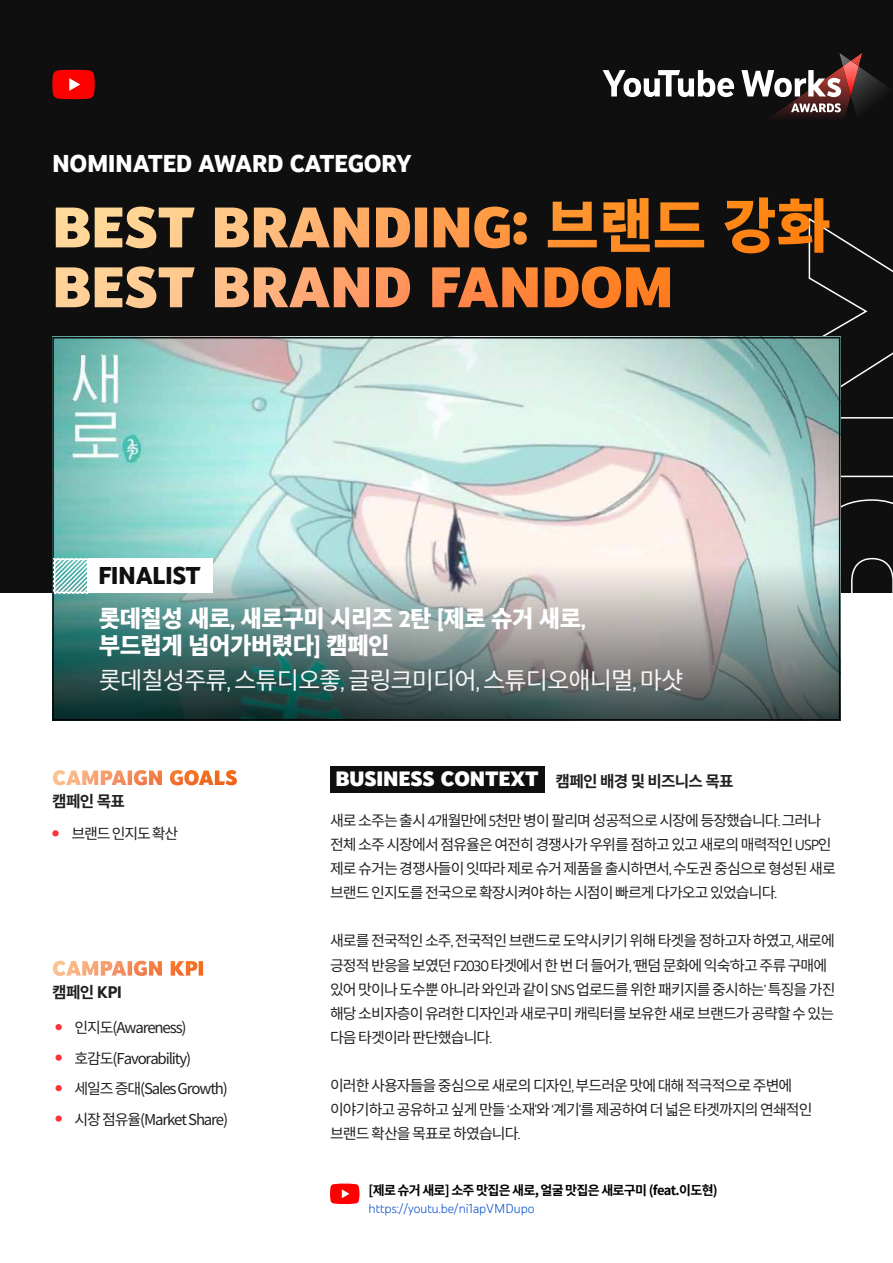
<style>
.page{position:relative;width:893px;height:1263px;background:#fff}
.page>*{position:absolute;margin:0;border:0;box-sizing:border-box;transform-origin:0 0}
.t1{font:800 25.05px "You Tube Sans";letter-spacing:-.02em;color:#fff}
.t2{font:800 25.05px "You Tube Sans";letter-spacing:-.02em;color:#0f0f0f}
.t3{font:24px "Noto Sans CJ Kkr";letter-spacing:-.04em;color:#f6f6f6}
.t4{font:900 23.25px/26.2px "Noto Sans CJ Kkr";letter-spacing:-.02em;color:#fff}
.t5{font:900 21.3px "You Tube Sans";letter-spacing:-.005em;color:#fff}
.t6{font:700 15.75px "Noto Sans CJ Kkr";letter-spacing:-.045em;color:#212121}
.t7{font:15px/24px "Noto Sans CJ Kkr";letter-spacing:-.06em;color:#212121}
.t8{font:300 13.35px "You Tube Sans";color:#15c}
.t9{font:700 13.05px "Noto Sans CJ Kkr";letter-spacing:-.055em;color:#000}
.s1{font-family:"You Tube Sans";font-weight:700}
.s2{font-family:"You Tube Sans"}
.s3{font-family:"You Tube Sans";font-size:17.25px}
.s4{font-family:"Noto Sans CJ Kkr";font-weight:700;font-size:15.75px;color:#212121}
</style>
<div class="page">
<div style="left:0;top:0;width:893px;height:593px;background:#0f0f0f"></div>
<svg style="left:603px;top:70px;width:131px;height:27px"></svg>
<svg style="left:741px;top:53px;width:146px;height:65px"></svg>
<svg style="left:52px;top:70px;width:43px;height:29px"></svg>
<svg style="left:840px;top:486px;width:53px;height:107px"></svg>
<svg style="left:840px;top:417px;width:53px;height:60px"></svg>
<img style="left:52px;top:337px;width:788px;height:383px">
<div style="left:88px;top:559px;width:125px;height:34px;background:#fff"></div>
<svg style="left:54px;top:559px;width:34px;height:34px"></svg>
<svg style="left:53px;top:770px;width:184px;height:15px"></svg>
<div style="left:330px;top:766px;width:214px;height:26px;background:#0f0f0f"></div>
<div style="left:52px;top:830px;width:7px;height:6px;background:#ff353c;border-radius:50%"></div>
<svg style="left:53px;top:961px;width:150px;height:15px"></svg>
<svg style="left:56px;top:197px;width:837px;height:212px"></svg>
<svg style="left:330px;top:1183px;width:29px;height:21px"></svg>
<div style="left:55px;top:1024px;width:7px;height:6px;background:#ff353c;border-radius:50%"></div>
<div style="left:55px;top:1054px;width:7px;height:7px;background:#ff353c;border-radius:50%"></div>
<div style="left:55px;top:1085px;width:7px;height:6px;background:#ff353c;border-radius:50%"></div>
<div style="left:55px;top:1115px;width:7px;height:7px;background:#ff353c;border-radius:50%"></div>
<h1 class="t1" style="left:52px;top:142px;width:361px">NOMINATED AWARD CATEGORY</h1>
<h1 class="t2" style="left:98px;top:555px;width:104px">FINALIST</h1>
<h3 class="t4" style="left:99px;top:606px;width:489px">롯데칠성 새로<span class="s1">,</span> 새로구미 시리즈 <span class="s1">2</span>탄 <span class="s1">[</span>제로 슈거 새로<span class="s1">, </span>부드럽게 넘어가버렸다<span class="s1">]</span> 캠페인</h3>
<h2 class="t3" style="left:99px;top:666px;width:586px">롯데칠성주류<span class="s2">,</span> 스튜디오좋<span class="s2">,</span> 글링크미디어<span class="s2">,</span> 스튜디오애니멀<span class="s2">,</span> 마샷</h2>
<p class="t6" style="left:52px;top:792px;width:74px">캠페인 목표</p>
<p class="t7" style="left:72px;top:822px;width:108px">브랜드 인지도 확산</p>
<p class="t6" style="left:52px;top:983px;width:71px">캠페인 <span class="s3">KPI</span></p>
<p class="t7" style="left:75px;top:1013px;width:155px;line-height:30.5px">인지도(Awareness) 호감도(Favorability) 세일즈 증대(Sales Growth) 시장 점유율(Market Share)</p>
<h3 class="t5" style="left:335px;top:761px;width:400px">BUSINESS CONTEXT <span class="s4">캠페인 배경 및 비즈니스 목표</span></h3>
<p class="t7" style="left:330px;top:809px;width:507px">새로 소주는 출시 <span class="s2">4</span>개월만에 <span class="s2">5</span>천만 병이 팔리며 성공적으로 시장에 등장했습니다<span class="s2">.</span> 그러나 전체 소주 시장에서 점유율은 여전히 경쟁사가 우위를 점하고 있고 새로의 매력적인 <span class="s2">USP</span>인 제로 슈거는 경쟁사들이 잇따라 제로 슈거 제품을 출시하면서<span class="s2">,</span> 수도권 중심으로 형성된 새로 브랜드 인지도를 전국으로 확장시켜야 하는 시점이 빠르게 다가오고 있었습니다<span class="s2">.</span></p>
<p class="t7" style="left:330px;top:929px;width:507px">새로를 전국적인 소주<span class="s2">,</span> 전국적인 브랜드로 도약시키기 위해 타겟을 정하고자 하였고<span class="s2">,</span> 새로에 긍정적 반응을 보였던 <span class="s2">F2030</span> 타겟에서 한 번 더 들어가<span class="s2">, ‘</span>팬덤 문화에 익숙<span class="s2">’</span>하고 주류 구매에 있어 맛이나 도수뿐 아니라 와인과 같이 <span class="s2">SNS</span> 업로드를 위한 패키지를 중시하는<span class="s2">’</span> 특징을 가진 해당 소비자층이 유려한 디자인과 새로구미 캐릭터를 보유한 새로 브랜드가 공략할 수 있는 다음 타겟이라 판단했습니다<span class="s2">.</span></p>
<p class="t7" style="left:330px;top:1073px;width:484px">이러한 사용자들을 중심으로 새로의 디자인<span class="s2">,</span> 부드러운 맛에 대해 적극적으로 주변에 이야기하고 공유하고 싶게 만들 <span class="s2">‘</span>소재<span class="s2">’</span>와 <span class="s2">‘</span>계기<span class="s2">’</span>를 제공하여 더 넓은 타겟까지의 연쇄적인 브랜드 확산을 목표로 하였습니다<span class="s2">.</span></p>
<p class="t9" style="left:369px;top:1182px;width:351px">[제로 슈거 새로] 소주 맛집은 새로, 얼굴 맛집은 새로구미 (feat.이도현)</p>
<p class="t8" style="left:369px;top:1198px;width:167px">https://youtu.be/ni1apVMDupo</p>
</div>
